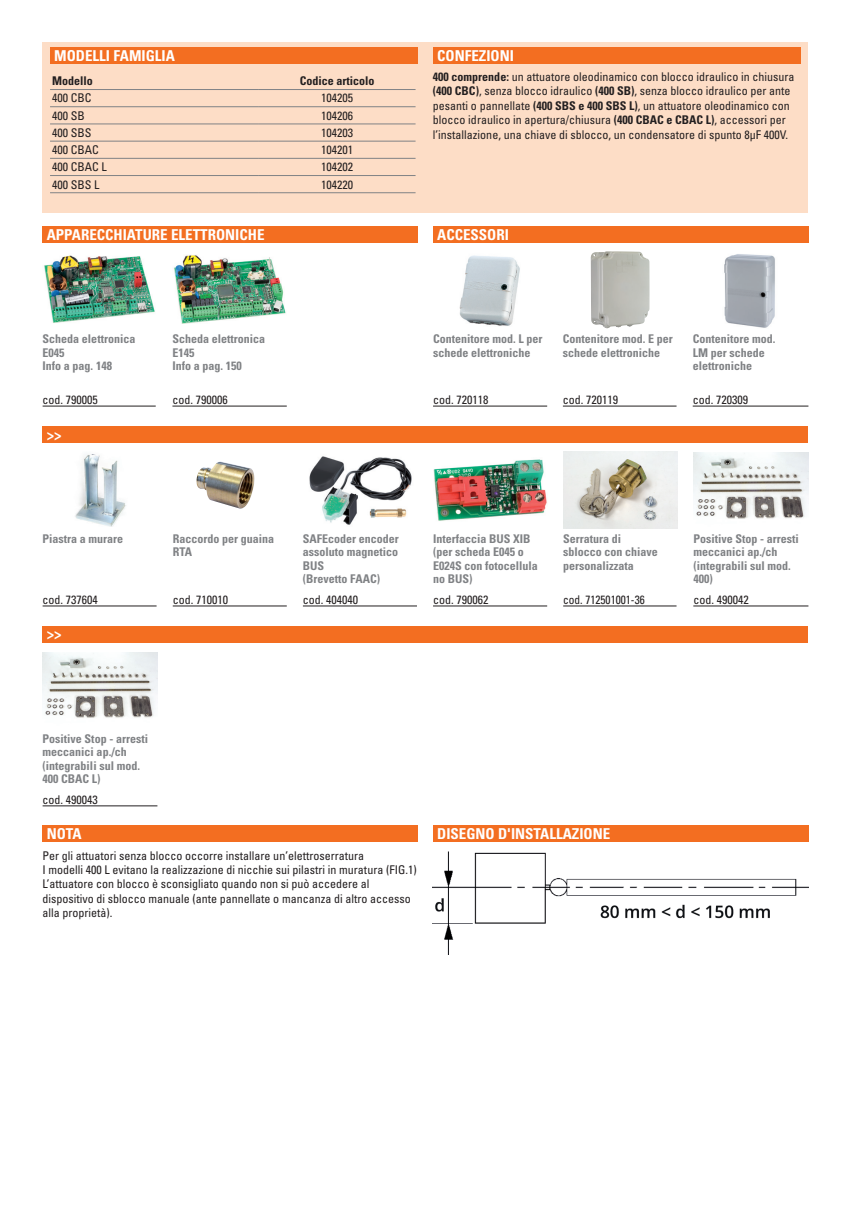
<style>
.page{position:relative;width:851px;height:1221px;background:#fff}
.page>*{position:absolute;margin:0;border:0;box-sizing:border-box;transform-origin:0 0}
.cella_layout{font:700 condensed 15px "Univers LT Std";color:#fff}
.cella_layout-2{font:condensed 12px/14.4px "Univers LT Std";color:#231f20}
.cella_layout-3{font:700 condensed 12px/13.5px "Univers LT Std";color:#808285}
.cella_layout-4{font:700 condensed 12px "Univers LT Std";color:#231f20}
.cella_layout-5{font:condensed 12px "Univers LT Std";color:#231f20;scale:.95 1}
.s1{font-weight:700}
</style>
<div class="page">
<div style="left:43px;top:43px;width:765px;height:170px;background:#fdddc6"></div>
<div style="left:50px;top:47px;width:367px;height:17px;background:#f36e21"></div>
<hr style="left:50px;top:89px;width:209px;height:1px;background:#808285">
<hr style="left:259px;top:89px;width:156px;height:1px;background:#808285">
<hr style="left:50px;top:106px;width:209px;height:1px;background:#808285">
<hr style="left:259px;top:106px;width:156px;height:1px;background:#808285">
<hr style="left:50px;top:123px;width:209px;height:1px;background:#808285">
<hr style="left:259px;top:123px;width:156px;height:1px;background:#808285">
<hr style="left:50px;top:141px;width:209px;height:1px;background:#808285">
<hr style="left:259px;top:141px;width:156px;height:1px;background:#808285">
<hr style="left:50px;top:158px;width:209px;height:1px;background:#808285">
<hr style="left:259px;top:158px;width:156px;height:1px;background:#808285">
<hr style="left:50px;top:175px;width:209px;height:1px;background:#808285">
<hr style="left:50px;top:192px;width:209px;height:1px;background:#808285">
<hr style="left:259px;top:175px;width:156px;height:1px;background:#808285">
<hr style="left:259px;top:192px;width:156px;height:1px;background:#808285">
<div style="left:433px;top:47px;width:367px;height:17px;background:#f36e21"></div>
<div style="left:43px;top:226px;width:374px;height:17px;background:#f36e21"></div>
<img style="left:44px;top:255px;width:111px;height:68px">
<hr style="left:43px;top:405px;width:113px;height:1px;background:#231f20">
<img style="left:174px;top:255px;width:112px;height:69px">
<hr style="left:172px;top:405px;width:115px;height:1px;background:#231f20">
<div style="left:433px;top:226px;width:375px;height:17px;background:#f36e21"></div>
<img style="left:459px;top:255px;width:61px;height:71px">
<hr style="left:433px;top:405px;width:114px;height:1px;background:#231f20">
<img style="left:590px;top:251px;width:59px;height:77px">
<hr style="left:562px;top:405px;width:114px;height:1px;background:#231f20">
<img style="left:724px;top:254px;width:51px;height:74px">
<hr style="left:692px;top:405px;width:116px;height:1px;background:#231f20">
<div style="left:43px;top:425px;width:765px;height:17px;background:#f36e21"></div>
<img style="left:75px;top:454px;width:51px;height:73px">
<hr style="left:43px;top:605px;width:113px;height:1px;background:#231f20">
<img style="left:196px;top:461px;width:59px;height:48px">
<hr style="left:173px;top:605px;width:114px;height:1px;background:#231f20">
<img style="left:309px;top:456px;width:103px;height:69px">
<hr style="left:303px;top:605px;width:114px;height:1px;background:#231f20">
<img style="left:433px;top:459px;width:114px;height:62px">
<hr style="left:433px;top:605px;width:114px;height:1px;background:#231f20">
<img style="left:563px;top:451px;width:114px;height:77px">
<hr style="left:563px;top:605px;width:113px;height:1px;background:#231f20">
<img style="left:693px;top:452px;width:114px;height:67px">
<hr style="left:693px;top:605px;width:115px;height:1px;background:#231f20">
<div style="left:43px;top:625px;width:765px;height:17px;background:#f36e21"></div>
<img style="left:43px;top:652px;width:114px;height:66px">
<hr style="left:43px;top:805px;width:114px;height:1px;background:#231f20">
<div style="left:43px;top:825px;width:374px;height:17px;background:#f36e21"></div>
<div style="left:433px;top:825px;width:375px;height:17px;background:#f36e21"></div>
<img style="left:433px;top:851px;width:375px;height:103px">
<p class="cella_layout" style="left:54px;top:46px;width:122px">MODELLI FAMIGLIA</p>
<p class="cella_layout-4" style="left:52px;top:74px;width:42px">Modello</p>
<p class="cella_layout-4" style="left:300px;top:74px;width:76px">Codice articolo</p>
<p class="cella_layout-2" style="left:52px;top:91px;width:41px">400 CBC</p>
<p class="cella_layout-2" style="left:321px;top:91px;width:33px">104205</p>
<p class="cella_layout-2" style="left:52px;top:108px;width:34px">400 SB</p>
<p class="cella_layout-2" style="left:321px;top:108px;width:33px">104206</p>
<p class="cella_layout-2" style="left:52px;top:125px;width:41px">400 SBS</p>
<p class="cella_layout-2" style="left:321px;top:125px;width:33px">104203</p>
<p class="cella_layout-2" style="left:52px;top:142px;width:48px">400 CBAC</p>
<p class="cella_layout-2" style="left:321px;top:142px;width:33px">104201</p>
<p class="cella_layout-2" style="left:52px;top:160px;width:56px">400 CBAC L</p>
<p class="cella_layout-2" style="left:321px;top:160px;width:33px">104202</p>
<p class="cella_layout-2" style="left:52px;top:177px;width:49px">400 SBS L</p>
<p class="cella_layout-2" style="left:321px;top:177px;width:33px">104220</p>
<p class="cella_layout" style="left:47px;top:225px;width:219px">APPARECCHIATURE ELETTRONICHE</p>
<p class="cella_layout" style="left:437px;top:46px;width:78px">CONFEZIONI</p>
<p class="cella_layout-2" style="left:433px;top:69px;width:363px"><span class="s1">400 comprende:</span> un attuatore oleodinamico con blocco idraulico in chiusura <span class="s1">(400 CBC)</span>, senza blocco idraulico <span class="s1">(400 SB)</span>, senza blocco idraulico per ante pesanti o pannellate <span class="s1">(400 SBS e 400 SBS L)</span>, un attuatore oleodinamico con blocco idraulico in apertura/chiusura <span class="s1">(400 CBAC e CBAC L)</span>, accessori per l’installazione, una chiave di sblocco, un condensatore di spunto 8μF 400V.</p>
<p class="cella_layout" style="left:437px;top:225px;width:73px">ACCESSORI</p>
<p class="cella_layout-3" style="left:43px;top:332px;width:94px">Scheda elettronica<br>E045<br>Info a pag. 148</p>
<p class="cella_layout-2" style="left:43px;top:392px;width:57px">cod. 790005</p>
<p class="cella_layout" style="left:47px;top:425px;width:16px">&gt;&gt;</p>
<p class="cella_layout-3" style="left:43px;top:532px;width:82px">Piastra a murare</p>
<p class="cella_layout-2" style="left:43px;top:592px;width:57px">cod. 737604</p>
<p class="cella_layout" style="left:47px;top:625px;width:16px">&gt;&gt;</p>
<p class="cella_layout-3" style="left:172px;top:332px;width:94px">Scheda elettronica<br>E145<br>Info a pag. 150</p>
<p class="cella_layout-2" style="left:172px;top:392px;width:57px">cod. 790006</p>
<p class="cella_layout-3" style="left:433px;top:332px;width:111px">Contenitore mod. L per schede elettroniche</p>
<p class="cella_layout-2" style="left:433px;top:392px;width:57px">cod. 720118</p>
<p class="cella_layout-3" style="left:562px;top:332px;width:111px">Contenitore mod. E per schede elettroniche</p>
<p class="cella_layout-2" style="left:562px;top:392px;width:57px">cod. 720119</p>
<p class="cella_layout-3" style="left:692px;top:332px;width:84px">Contenitore mod.<br>LM per schede elettroniche</p>
<p class="cella_layout-2" style="left:692px;top:392px;width:57px">cod. 720309</p>
<p class="cella_layout-3" style="left:173px;top:532px;width:103px">Raccordo per guaina<br>RTA</p>
<p class="cella_layout-2" style="left:173px;top:592px;width:57px">cod. 710010</p>
<p class="cella_layout-3" style="left:303px;top:532px;width:97px">SAFEcoder encoder assoluto magnetico<br>BUS<br>(Brevetto FAAC)</p>
<p class="cella_layout-2" style="left:303px;top:592px;width:57px">cod. 404040</p>
<p class="cella_layout-3" style="left:433px;top:532px;width:106px">Interfaccia BUS XIB (per scheda E045 o<br>E024S con fotocellula no BUS)</p>
<p class="cella_layout-2" style="left:433px;top:592px;width:57px">cod. 790062</p>
<p class="cella_layout-3" style="left:563px;top:532px;width:96px">Serratura di sblocco con chiave personalizzata</p>
<p class="cella_layout-5" style="left:563px;top:592px;width:87px">cod. 712501001-36</p>
<p class="cella_layout-3" style="left:693px;top:532px;width:107px">Positive Stop - arresti meccanici ap./ch (integrabili sul mod.<br>400)</p>
<p class="cella_layout-2" style="left:693px;top:592px;width:57px">cod. 490042</p>
<p class="cella_layout-3" style="left:43px;top:731px;width:107px">Positive Stop - arresti meccanici ap./ch (integrabili sul mod.<br>400 CBAC L)</p>
<p class="cella_layout-2" style="left:43px;top:792px;width:57px">cod. 490043</p>
<p class="cella_layout" style="left:47px;top:824px;width:36px">NOTA</p>
<p class="cella_layout-2" style="left:43px;top:847px;width:375px">Per gli attuatori senza blocco occorre installare un’elettroserratura<br>I modelli 400 L evitano la realizzazione di nicchie sui pilastri in muratura (FIG.1)<br>L’attuatore con blocco è sconsigliato quando non si può accedere al dispositivo di sblocco manuale (ante pannellate o mancanza di altro accesso alla proprietà).</p>
<p class="cella_layout" style="left:437px;top:824px;width:174px">DISEGNO D'INSTALLAZIONE</p>
</div>
